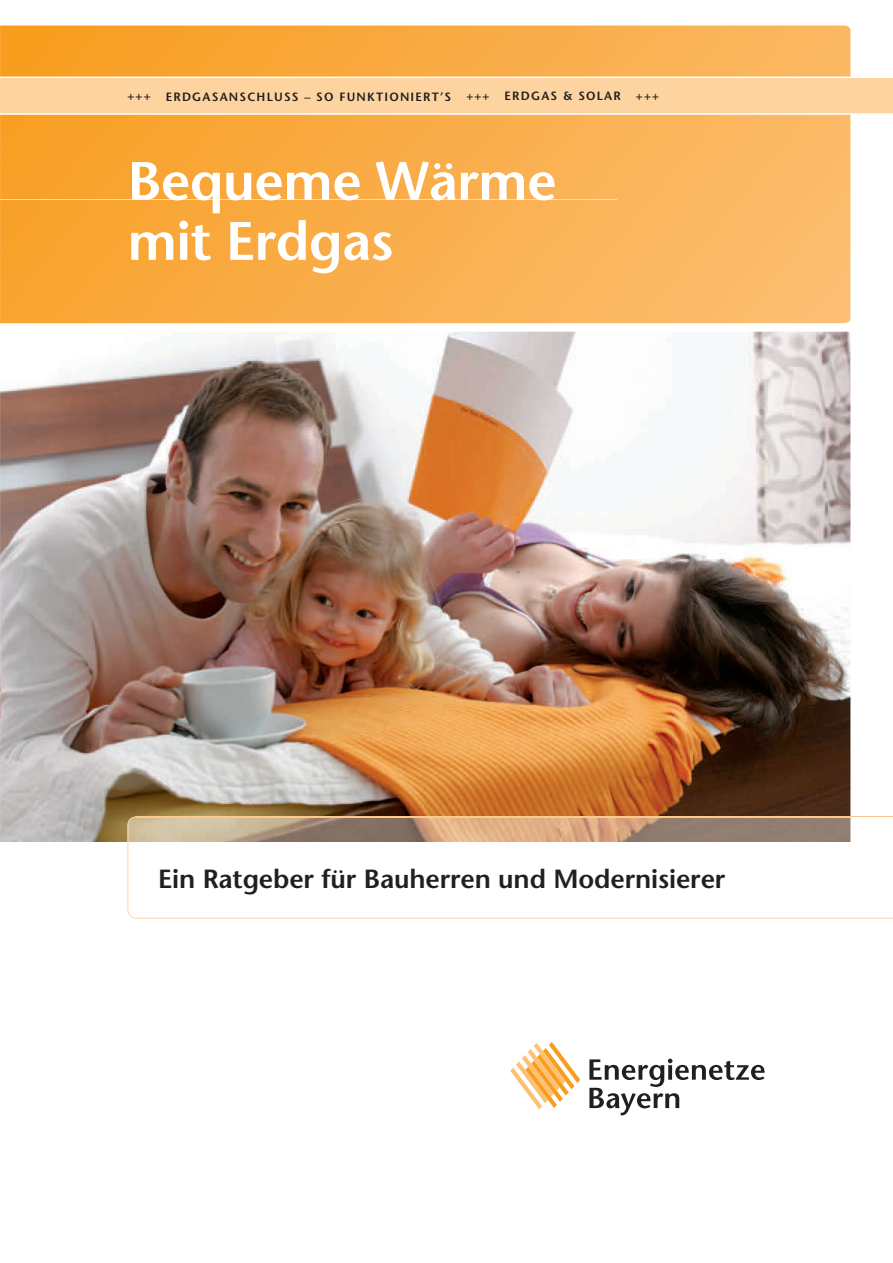
<style>
.page{position:relative;width:893px;height:1263px;background:#fff}
.page>*{position:absolute;margin:0;border:0;box-sizing:border-box;transform-origin:0 0}
.t1{font:600 54px/60px "Stone Sans";letter-spacing:-.01em;color:#fff}
.t2{font:600 26.25px "Stone Sans";letter-spacing:-.005em;color:#231f20}
.t3{font:600 12px "Stone Sans";letter-spacing:.1em;color:#231f20}
</style>
<div class="page">
<img style="left:0;top:332px;width:850px;height:510px">
<svg style="left:0;top:26px;width:850px;height:297px;background:#f9ad4a"></svg>
<hr style="left:0;top:199px;width:617px;height:1px;background:#feddb4">
<img style="left:136px;top:817px;width:714px;height:25px">
<svg style="left:128px;top:842px;width:765px;height:76px"></svg>
<img style="left:128px;top:816px;width:8px;height:26px">
<hr style="left:850px;top:816px;width:43px;height:1px;background:#fcc989">
<img style="left:136px;top:816px;width:714px;height:1px">
<svg style="left:0;top:77px;width:893px;height:38px;background:#fdd5a5"></svg>
<svg style="left:510px;top:1042px;width:70px;height:67px"></svg>
<svg style="left:589px;top:1058px;width:176px;height:57px"></svg>
<p class="t3" style="left:128px;top:89px;width:25px">+++</p>
<p class="t3" style="left:166px;top:90px;width:287px">ERDGASANSCHLUSS – SO FUNKTIONIERT’S</p>
<p class="t3" style="left:466px;top:89px;width:25px">+++</p>
<p class="t3" style="left:505px;top:89px;width:118px">ERDGAS &amp; SOLAR</p>
<p class="t3" style="left:636px;top:89px;width:25px">+++</p>
<h1 class="t1" style="left:128px;top:150px;width:431px">Bequeme Wärme mit Erdgas</h1>
<h2 class="t2" style="left:158px;top:863px;width:569px">Ein Ratgeber für Bauherren und Modernisierer</h2>
</div>
